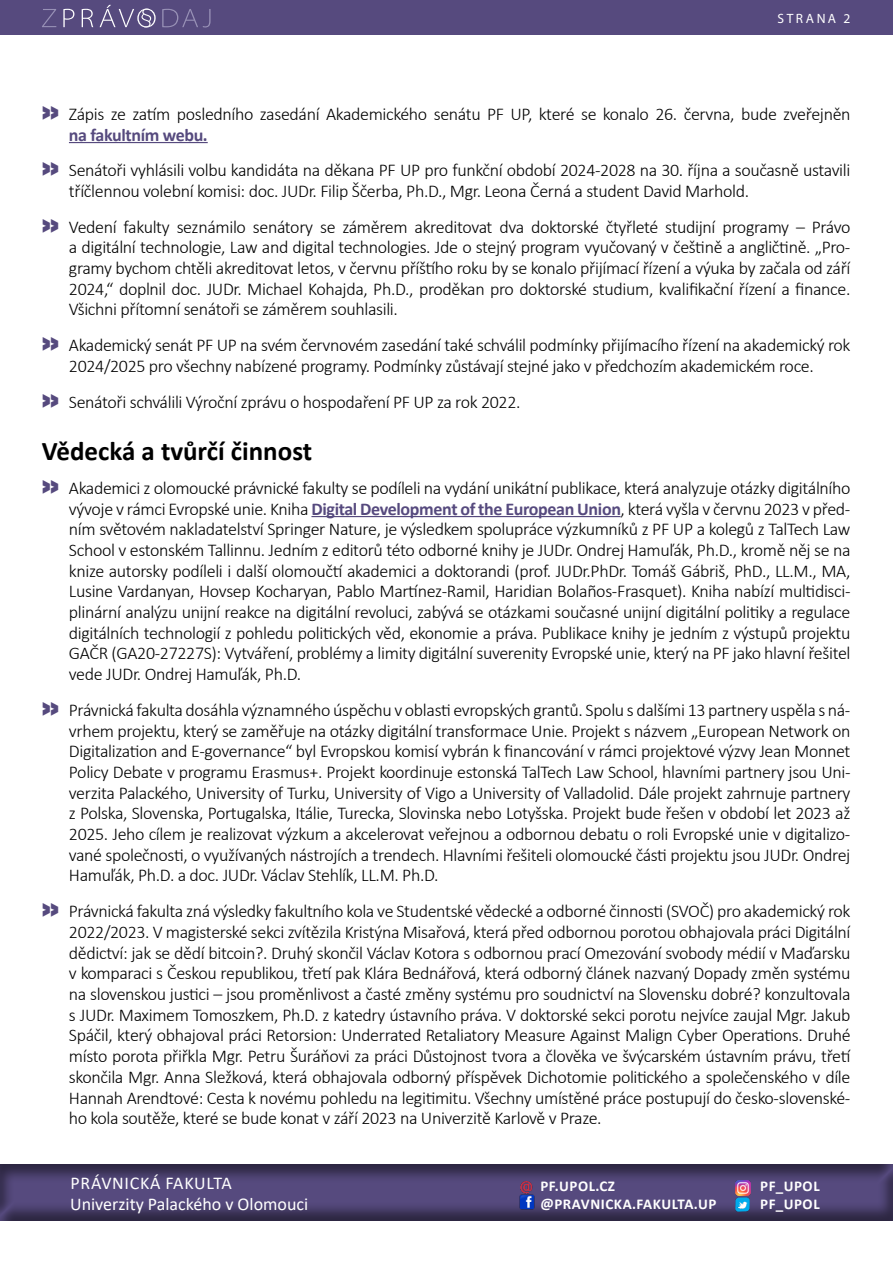
<style>
.page{position:relative;width:893px;height:1263px;background:#fff}
.page>*{position:absolute;margin:0;border:0;box-sizing:border-box;transform-origin:0 0}
.t1{font:700 27px "Calibri";color:#000}
.t2{font:300 18px/20.7px "Calibri";letter-spacing:-.02em;color:#000;text-align:justify}
.t3{font:18px/20.7px "Calibri";color:#fff}
.t4{font:700 15px/17.2px "Calibri";letter-spacing:.04em;color:#fff}
.t5{font:13.5px "Myriad Pro";letter-spacing:.19em;color:#fff}
.s1{font-family:"Acronym";font-weight:900;font-size:27px;color:#564a7e}
.s2{font-weight:700;color:#564a7e}
</style>
<div class="page">
<div style="left:0;top:0;width:893px;height:35px;background:#564a7e"></div>
<svg style="left:162px;top:9px;width:49px;height:18px"></svg>
<svg style="left:42px;top:9px;width:14px;height:18px"></svg>
<svg style="left:63px;top:5px;width:93px;height:22px"></svg>
<div style="left:0;top:1154px;width:893px;height:67px;background:#000;opacity:.5"></div>
<img style="left:519px;top:1194px;width:15px;height:15px">
<img style="left:736px;top:1180px;width:15px;height:15px">
<svg style="left:520px;top:1180px;width:12px;height:13px"></svg>
<img style="left:734px;top:1196px;width:17px;height:16px">
<hr style="left:69px;top:142px;width:139px;height:1px;background:#564a7e">
<hr style="left:311px;top:516px;width:310px;height:1px;background:#564a7e">
<p class="t5" style="left:777px;top:10px;width:75px">STRANA 2</p>
<p class="t2" style="left:69px;top:103px;width:783px;text-indent:-27px"><span class="s1">»</span> Zápis ze zatím posledního zasedání Akademického senátu PF UP, které se konalo 26. června, bude zveřejněn <span class="s2">na fakultním webu.</span></p>
<p class="t2" style="left:69px;top:160px;width:783px;text-indent:-27px"><span class="s1">»</span> Senátoři vyhlásili volbu kandidáta na děkana PF UP pro funkční období 2024-2028 na 30. října a současně ustavili tříčlennou volební komisi: doc. JUDr. Filip Ščerba, Ph.D., Mgr. Leona Černá a student David Marhold.</p>
<p class="t2" style="left:69px;top:216px;width:783px;text-indent:-27px"><span class="s1">»</span> Vedení fakulty seznámilo senátory se záměrem akreditovat dva doktorské čtyřleté studijní programy – Právo a digitální technologie, Law and digital technologies. Jde o stejný program vyučovaný v češtině a angličtině. „Pro&shy;gramy bychom chtěli akreditovat letos, v červnu příštího roku by se konalo přijímací řízení a výuka by začala od září 2024,“ doplnil doc. JUDr. Michael Kohajda, Ph.D., proděkan pro doktorské studium, kvalifikační řízení a finance.<br>Všichni přítomní senátoři se záměrem souhlasili.</p>
<p class="t2" style="left:42px;top:335px;width:810px;text-align:center"><span class="s1">»</span> Akademický senát PF UP na svém červnovém zasedání také schválil podmínky přijímacího řízení na akademický rok<br>2024/2025 pro všechny nabízené programy. Podmínky zůstávají stejné jako v předchozím akademickém roce.</p>
<p class="t2" style="left:42px;top:391px;width:480px"><span class="s1">»</span> Senátoři schválili Výroční zprávu o hospodaření PF UP za rok 2022.</p>
<h1 class="t1" style="left:42px;top:432px;width:272px">Vědecká a tvůrčí činnost</h1>
<p class="t2" style="left:69px;top:477px;width:783px;text-indent:-27px"><span class="s1">»</span> Akademici z olomoucké právnické fakulty se podíleli na vydání unikátní publikace, která analyzuje otázky digitálního vývoje v rámci Evropské unie. Kniha <span class="s2">Digital Development of the European Union</span>, která vyšla v červnu 2023 v před&shy;ním světovém nakladatelství Springer Nature, je výsledkem spolupráce výzkumníků z PF UP a kolegů z TalTech Law School v estonském Tallinnu. Jedním z editorů této odborné knihy je JUDr. Ondrej Hamuľák, Ph.D., kromě něj se na knize autorsky podíleli i další olomoučtí akademici a doktorandi (prof. JUDr.PhDr. Tomáš Gábriš, PhD., LL.M., MA, Lusine Vardanyan, Hovsep Kocharyan, Pablo Martínez-Ramil, Haridian Bolaños-Frasquet). Kniha nabízí multidisci&shy;plinární analýzu unijní reakce na digitální revoluci, zabývá se otázkami současné unijní digitální politiky a regulace digitálních technologií z pohledu politických věd, ekonomie a práva. Publikace knihy je jedním z výstupů projektu GAČR (GA20-27227S): Vytváření, problémy a limity digitální suverenity Evropské unie, který na PF jako hlavní řešitel vede JUDr. Ondrej Hamuľák, Ph.D.</p>
<p class="t2" style="left:69px;top:699px;width:783px;text-indent:-27px"><span class="s1">»</span> Právnická fakulta dosáhla významného úspěchu v oblasti evropských grantů. Spolu s dalšími 13 partnery uspěla s ná&shy;vrhem projektu, který se zaměřuje na otázky digitální transformace Unie. Projekt s názvem „European Network on Digitalization and E-governance“ byl Evropskou komisí vybrán k financování v rámci projektové výzvy Jean Monnet Policy Debate v programu Erasmus+. Projekt koordinuje estonská TalTech Law School, hlavními partnery jsou Uni&shy;verzita Palackého, University of Turku, University of Vigo a University of Valladolid. Dále projekt zahrnuje partnery z Polska, Slovenska, Portugalska, Itálie, Turecka, Slovinska nebo Lotyšska. Projekt bude řešen v období let 2023 až 2025. Jeho cílem je realizovat výzkum a akcelerovat veřejnou a odbornou debatu o roli Evropské unie v digitalizo&shy;vané společnosti, o využívaných nástrojích a trendech. Hlavními řešiteli olomoucké části projektu jsou JUDr. Ondrej Hamuľák, Ph.D. a doc. JUDr. Václav Stehlík, LL.M. Ph.D.</p>
<p class="t2" style="left:69px;top:901px;width:783px;text-indent:-27px"><span class="s1">»</span> Právnická fakulta zná výsledky fakultního kola ve Studentské vědecké a odborné činnosti (SVOČ) pro akademický rok 2022/2023. V magisterské sekci zvítězila Kristýna Misařová, která před odbornou porotou obhajovala práci Digitální dědictví: jak se dědí bitcoin?. Druhý skončil Václav Kotora s odbornou prací Omezování svobody médií v Maďarsku v komparaci s Českou republikou, třetí pak Klára Bednářová, která odborný článek nazvaný Dopady změn systému na slovenskou justici – jsou proměnlivost a časté změny systému pro soudnictví na Slovensku dobré? konzultovala s JUDr. Maximem Tomoszkem, Ph.D. z katedry ústavního práva. V doktorské sekci porotu nejvíce zaujal Mgr. Jakub Spáčil, který obhajoval práci Retorsion: Underrated Retaliatory Measure Against Malign Cyber Operations. Druhé místo porota přiřkla Mgr. Petru Šuráňovi za práci Důstojnost tvora a člověka ve švýcarském ústavním právu, třetí skončila Mgr. Anna Sležková, která obhajovala odborný příspěvek Dichotomie politického a společenského v díle Hannah Arendtové: Cesta k novému pohledu na legitimitu. Všechny umístěné práce postupují do česko-slovenské&shy;ho kola soutěže, které se bude konat v září 2023 na Univerzitě Karlově v Praze.</p>
<p class="t3" style="left:70px;top:1172px;width:240px">PRÁVNICKÁ FAKULTA<br>Univerzity Palackého v Olomouci</p>
<p class="t4" style="left:540px;top:1177px;width:178px">PF.UPOL.CZ @PRAVNICKA.FAKULTA.UP</p>
<p class="t4" style="left:760px;top:1177px;width:61px">PF_UPOL<br>PF_UPOL</p>
</div>
